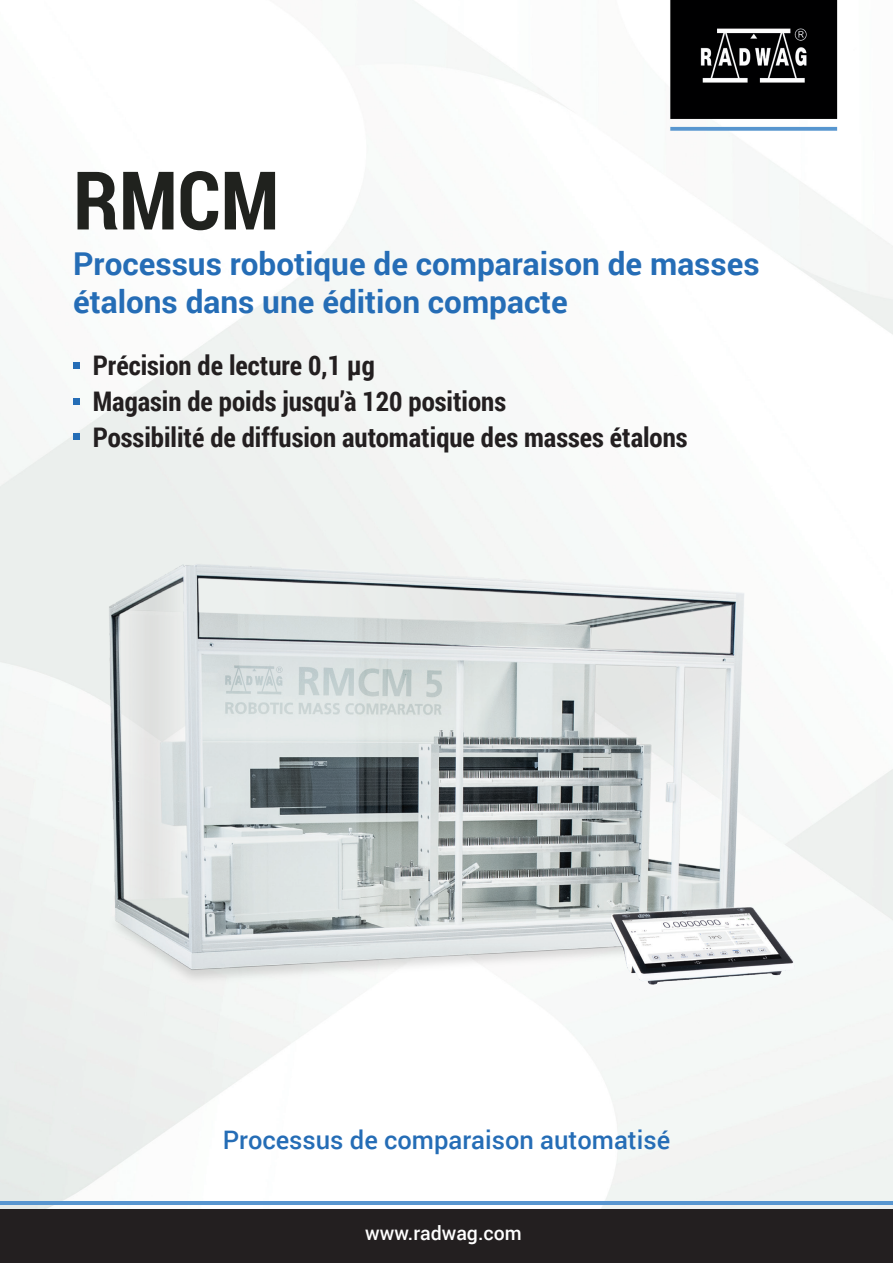
<style>
.page{position:relative;width:893px;height:1263px;background:#fff}
.page>*{position:absolute;margin:0;border:0;box-sizing:border-box;transform-origin:0 0}
.t1{font:700 81px "Roboto Condensed";color:#20221e}
.t2{font:700 31.5px/37.8px "Roboto";color:#256db6}
.t3{font:700 27px "Roboto Condensed";color:#231f20}
.t4{font:500 25.5px "Roboto";color:#256db6}
.t5{font:500 19.5px "Roboto";color:#fff}
</style>
<div class="page">
<img style="left:0;top:0;width:893px;height:1210px">
<div style="left:0;top:1210px;width:893px;height:53px;background:#231f20"></div>
<hr style="left:0;top:1201px;width:893px;height:4px;background:#5896d0">
<img style="left:64px;top:505px;width:741px;height:515px">
<div style="left:73px;top:363px;width:7px;height:6px;background:#256db6"></div>
<div style="left:73px;top:398px;width:7px;height:7px;background:#256db6"></div>
<div style="left:73px;top:434px;width:7px;height:6px;background:#256db6"></div>
<p class="t1" style="left:73px;top:144px;width:208px">RMCM</p>
<p class="t2" style="left:73px;top:243px;width:688px">Processus robotique de comparaison de masses étalons dans une édition compacte</p>
<p class="t3" style="left:93px;top:346px;width:284px">Précision de lecture 0,1 µg</p>
<p class="t3" style="left:93px;top:382px;width:415px">Magasin de poids jusqu’à 120 positions</p>
<p class="t3" style="left:93px;top:418px;width:596px">Possibilité de diffusion automatique des masses étalons</p>
<p class="t4" style="left:223px;top:1122px;width:449px">Processus de comparaison automatisé</p>
<p class="t5" style="left:365px;top:1220px;width:158px">www.radwag.com</p>
</div>
